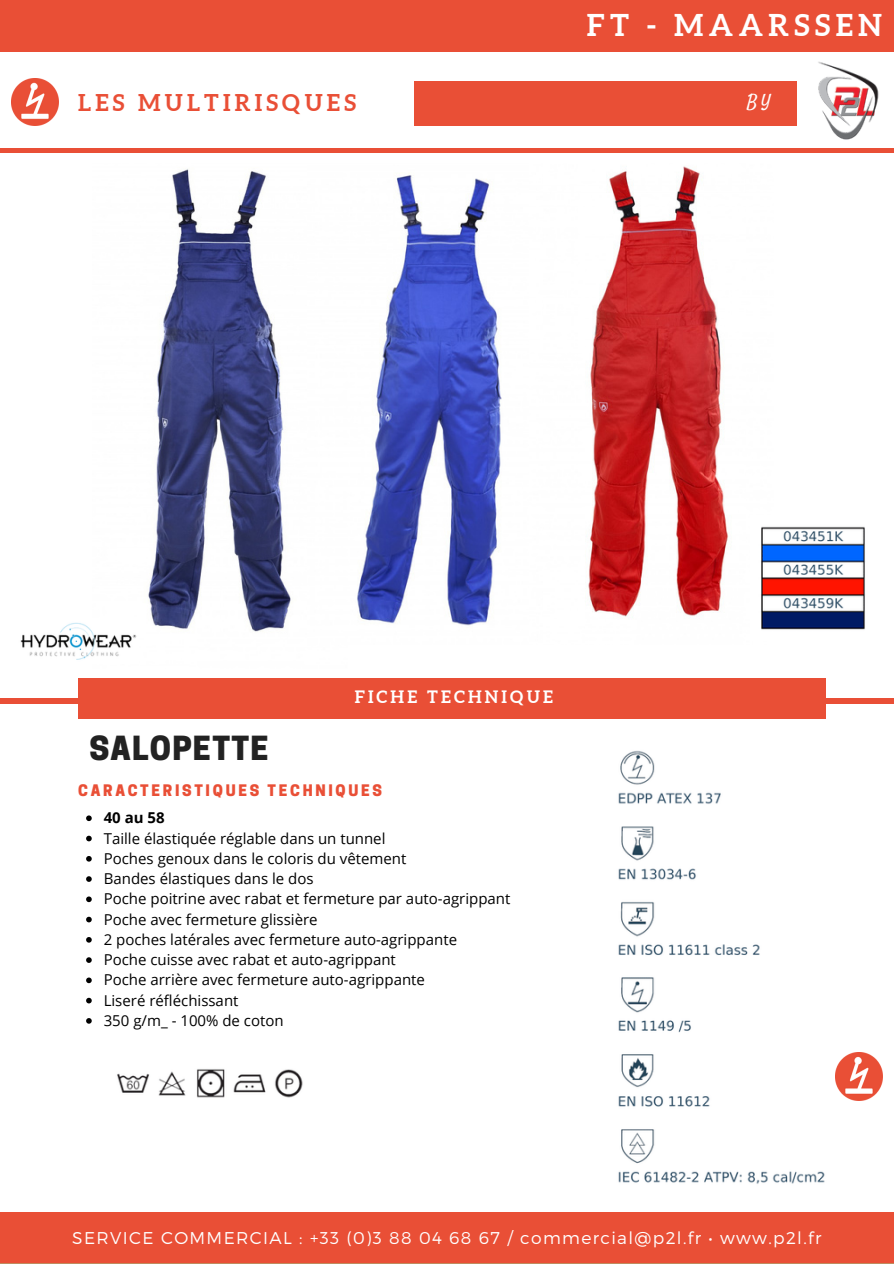
<style>
.page{position:relative;width:894px;height:1264px;background:#fff}
.page>*{position:absolute;margin:0;border:0;box-sizing:border-box;transform-origin:0 0}
.t1{font:800 31.2px "Cooper Hewitt";letter-spacing:.04em;color:#222}
.t2{font:700 30px "Aleo";letter-spacing:.18em;color:#fff}
.t3{font:700 23.1px "Aleo";letter-spacing:.18em;color:#e94f36}
.t4{font:18px "Satisfy";color:#fff}
.t5{font:300 17.1px "Montserrat";letter-spacing:.08em;color:#fff}
.t6{font:700 17.1px "Aleo";letter-spacing:.18em;color:#fff}
.t7{font:15px "Open Sans";color:#000}
.t8{font:800 15px "Cooper Hewitt";letter-spacing:.18em;color:#e94f36}
.t9{font:700 15px "Open Sans";color:#000}
</style>
<div class="page">
<div style="left:0;top:698px;width:893px;height:5px;background:#e94f36"></div>
<div style="left:78px;top:678px;width:747px;height:40px;background:#e94f36"></div>
<div style="left:0;top:1212px;width:893px;height:51px;background:#e94f36"></div>
<div style="left:0;top:0;width:893px;height:52px;background:#e94f36"></div>
<hr style="left:0;top:1263px;width:893px;height:1px;background:#be8d60">
<div style="left:0;top:148px;width:893px;height:5px;background:#e94f36"></div>
<img style="left:818px;top:62px;width:61px;height:78px">
<div style="left:414px;top:82px;width:382px;height:44px;background:#e94f36"></div>
<img style="left:11px;top:78px;width:48px;height:48px">
<img style="left:618px;top:750px;width:207px;height:434px">
<img style="left:835px;top:1052px;width:47px;height:48px">
<img style="left:148px;top:169px;width:143px;height:463px">
<img style="left:20px;top:622px;width:117px;height:38px">
<img style="left:357px;top:173px;width:145px;height:453px">
<img style="left:586px;top:166px;width:143px;height:452px">
<svg style="left:86px;top:815px;width:6px;height:6px"></svg>
<svg style="left:86px;top:835px;width:6px;height:6px"></svg>
<svg style="left:86px;top:856px;width:6px;height:5px"></svg>
<svg style="left:86px;top:876px;width:6px;height:5px"></svg>
<svg style="left:86px;top:896px;width:6px;height:6px"></svg>
<svg style="left:86px;top:916px;width:6px;height:6px"></svg>
<svg style="left:86px;top:937px;width:6px;height:5px"></svg>
<svg style="left:86px;top:957px;width:6px;height:5px"></svg>
<svg style="left:86px;top:977px;width:6px;height:6px"></svg>
<svg style="left:86px;top:997px;width:6px;height:6px"></svg>
<svg style="left:86px;top:1018px;width:6px;height:5px"></svg>
<img style="left:117px;top:1069px;width:186px;height:29px">
<img style="left:761px;top:526px;width:104px;height:104px">
<p class="t2" style="left:586px;top:7px;width:297px">FT - MAARSSEN</p>
<p class="t3" style="left:78px;top:89px;width:279px">LES MULTIRISQUES</p>
<p class="t4" style="left:746px;top:90px;width:25px">BY</p>
<p class="t1" style="left:89px;top:736px;width:181px">SALOPETTE</p>
<p class="t6" style="left:354px;top:687px;width:200px">FICHE TECHNIQUE</p>
<p class="t8" style="left:78px;top:785px;width:305px">CARACTERISTIQUES TECHNIQUES</p>
<p class="t9" style="left:104px;top:807px;width:62px">40 au 58</p>
<p class="t7" style="left:104px;top:827px;width:283px">Taille élastiquée réglable dans un tunnel</p>
<p class="t7" style="left:104px;top:847px;width:304px">Poches genoux dans le coloris du vêtement</p>
<p class="t7" style="left:104px;top:868px;width:211px">Bandes élastiques dans le dos</p>
<p class="t7" style="left:104px;top:888px;width:408px">Poche poitrine avec rabat et fermeture par auto-agrippant</p>
<p class="t7" style="left:104px;top:908px;width:215px">Poche avec fermeture glissière</p>
<p class="t7" style="left:104px;top:928px;width:355px">2 poches latérales avec fermeture auto-agrippante</p>
<p class="t7" style="left:104px;top:949px;width:293px">Poche cuisse avec rabat et auto-agrippant</p>
<p class="t7" style="left:104px;top:969px;width:322px">Poche arrière avec fermeture auto-agrippante</p>
<p class="t7" style="left:104px;top:989px;width:136px">Liseré réfléchissant</p>
<p class="t7" style="left:104px;top:1009px;width:181px">350 g/m_ - 100% de coton</p>
<p class="t5" style="left:72px;top:1227px;width:750px">SERVICE COMMERCIAL : +33 (0)3 88 04 68 67 / commercial@p2l.fr • www.p2l.fr</p>
</div>
